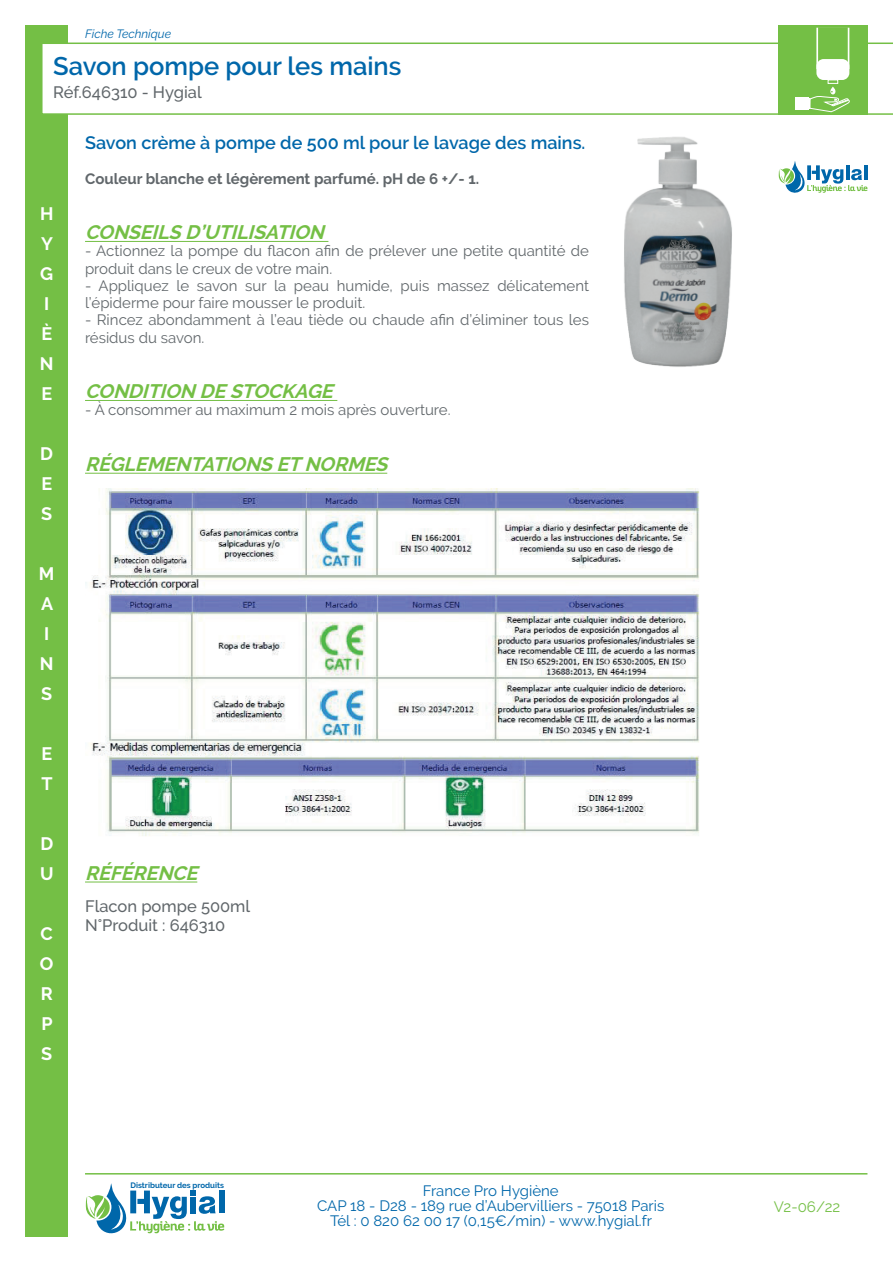
<style>
.page{position:relative;width:893px;height:1263px;background:#fff}
.page>*{position:absolute;margin:0;border:0;box-sizing:border-box;transform-origin:0 0}
.t1{font:600 25.5px "Raleway";color:#0067aa}
.t2{font:italic 700 19.5px "Raleway";color:#74bf45}
.t3{font:600 18px "Raleway";color:#0067aa}
.t4{font:700 18px/30px "Raleway";color:#fff}
.t5{font:500 16.5px/19.5px "Raleway";color:#61676b}
.t6{font:15px/17.2px "Raleway";color:#61676b}
.t7{font:15px/15px "Raleway";color:#0067aa;text-align:center}
.t8{font:700 15px "Raleway";color:#61676b}
.t9{font:15px "Raleway";color:#74bf45}
.t10{font:italic 12px "Raleway";color:#0067aa}
.t11{font:700 7.8px "Raleway";color:#0067aa}
</style>
<div class="page">
<hr style="left:85px;top:1173px;width:782px;height:1px;background:#74bf45">
<div style="left:26px;top:26px;width:42px;height:1211px;background:#74bf45"></div>
<svg style="left:85px;top:1183px;width:139px;height:50px"></svg>
<svg style="left:42px;top:43px;width:851px;height:72px"></svg>
<div style="left:778px;top:26px;width:89px;height:89px;background:#74bf45"></div>
<hr style="left:85px;top:241px;width:243px;height:1px;background:#74bf45">
<hr style="left:85px;top:400px;width:252px;height:1px;background:#74bf45">
<hr style="left:85px;top:473px;width:302px;height:1px;background:#74bf45">
<hr style="left:85px;top:882px;width:112px;height:1px;background:#74bf45">
<img style="left:624px;top:137px;width:108px;height:230px">
<img style="left:85px;top:489px;width:615px;height:347px">
<div style="left:828px;top:80px;width:10px;height:4px;border:1px solid #fff"></div>
<div style="left:816px;top:59px;width:33px;height:21px;background:#fff;border-radius:7px"></div>
<svg style="left:816px;top:28px;width:33px;height:41px"></svg>
<div style="left:795px;top:97px;width:13px;height:13px;background:#fff"></div>
<svg style="left:808px;top:87px;width:42px;height:26px"></svg>
<svg style="left:778px;top:161px;width:89px;height:32px"></svg>
<p class="t10" style="left:85px;top:27px;width:88px">Fiche Technique</p>
<h1 class="t1" style="left:53px;top:52px;width:350px">Savon pompe pour les mains</h1>
<p class="t5" style="left:53px;top:82px;width:150px">Réf.646310 - Hygial</p>
<p class="t4" style="left:40px;top:199px;width:15px">H<br>Y<br>G<br>I<br>È<br>N<br>E</p>
<p class="t4" style="left:40px;top:439px;width:14px;text-align:justify">D E S</p>
<p class="t4" style="left:39px;top:559px;width:17px">M<br>A<br>I<br>N<br>S</p>
<p class="t4" style="left:41px;top:739px;width:13px">E<br>T</p>
<p class="t4" style="left:40px;top:829px;width:15px">D<br>U</p>
<p class="t4" style="left:40px;top:919px;width:15px;text-align:justify">C O R P S</p>
<p class="t3" style="left:85px;top:132px;width:502px">Savon crème à pompe de 500 ml pour le lavage des mains.</p>
<p class="t8" style="left:85px;top:170px;width:396px">Couleur blanche et légèrement parfumé. pH de 6 +/- 1.</p>
<h2 class="t2" style="left:85px;top:221px;width:246px">CONSEILS D’UTILISATION</h2>
<p class="t6" style="left:85px;top:242px;width:505px">- Actionnez la pompe du flacon afin de prélever une petite quantité de produit dans le creux de votre main.</p>
<p class="t6" style="left:85px;top:277px;width:505px">- Appliquez le savon sur la peau humide, puis massez délicatement l’épiderme pour faire mousser le produit.</p>
<p class="t6" style="left:85px;top:311px;width:505px">- Rincez abondamment à l’eau tiède ou chaude afin d’éliminer tous les résidus du savon.</p>
<h2 class="t2" style="left:85px;top:380px;width:255px">CONDITION DE STOCKAGE</h2>
<p class="t6" style="left:85px;top:401px;width:367px">- À consommer au maximum 2 mois après ouverture.</p>
<h2 class="t2" style="left:85px;top:453px;width:310px">RÉGLEMENTATIONS ETNORMES</h2>
<h2 class="t2" style="left:85px;top:862px;width:120px">RÉFÉRENCE</h2>
<p class="t5" style="left:85px;top:896px;width:167px">Flacon pompe 500ml<br>N°Produit : 646310</p>
<p class="t11" style="left:130px;top:1180px;width:95px">Distributeur des produits</p>
<p class="t7" style="left:317px;top:1183px;width:349px">France Pro Hygiène<br>CAP 18 - D28 - 189 rue d’Aubervilliers - 75018 Paris<br>Tél : 0 820 62 00 17 (0,15€/min) - www.hygial.fr</p>
<p class="t9" style="left:774px;top:1198px;width:68px">V2-06/22</p>
</div>
